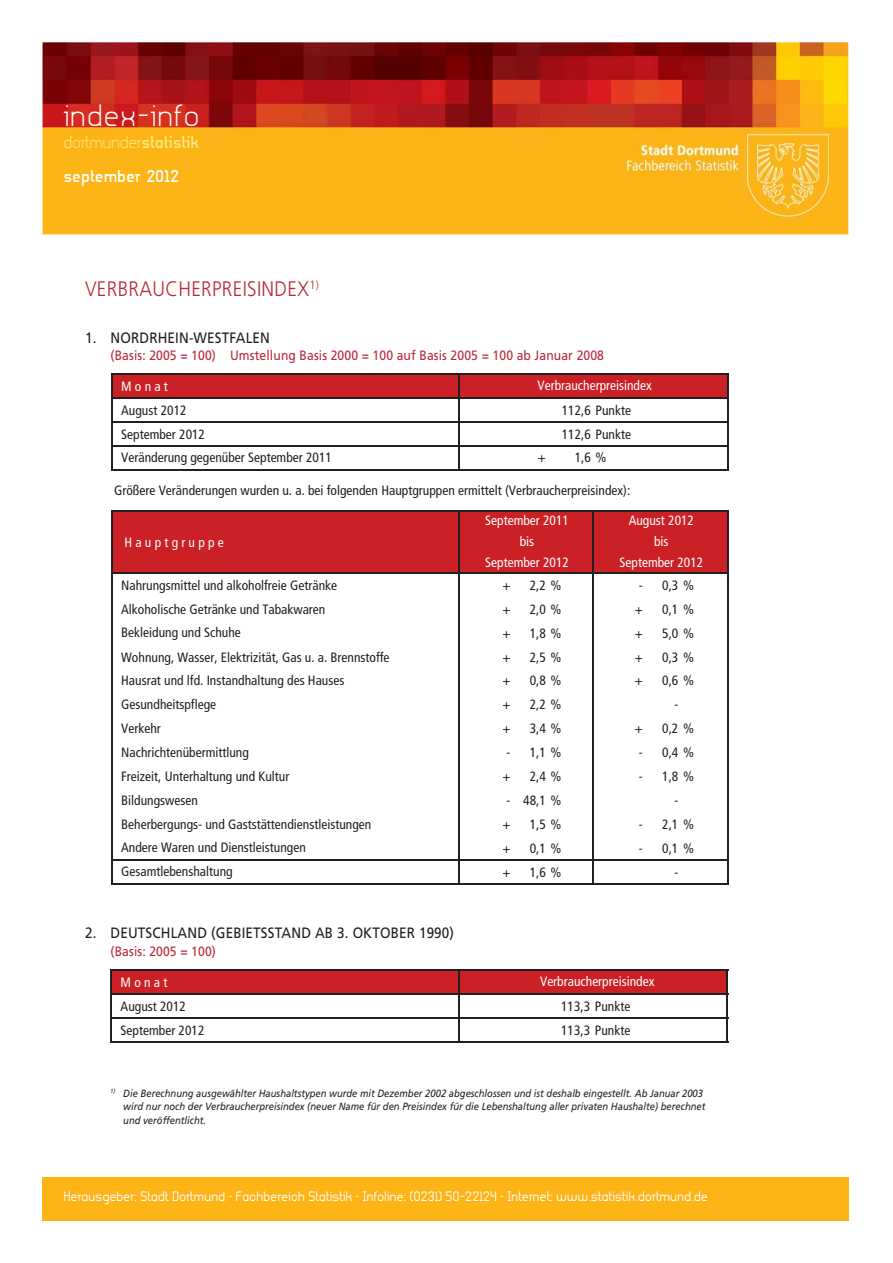
<style>
.page{position:relative;width:893px;height:1263px;background:#fff}
.page>*{position:absolute;margin:0;border:0;box-sizing:border-box;transform-origin:0 0}
.t1{font:300 27px "Eiko";letter-spacing:.05em;color:#fff}
.t2{font:300 21px "Frutiger LT";letter-spacing:.02em;color:#b82837;scale:.9 1}
.t3{font:15px "Frutiger LT";letter-spacing:.01em;color:#231f20;scale:.9 1}
.t4{font:300 15px "Eiko";color:#ffea82}
.t5{font:700 15px "Eiko";color:#fff}
.t6{font:condensed 13.5px/24px "Frutiger LT";color:#231f20}
.t7{font:condensed 13.5px/20.7px "Frutiger LT";color:#fff;text-align:center}
.t8{font:13.5px "Frutiger LT";letter-spacing:.01em;color:#b82837;scale:.9 1}
.t9{font:12px "Eiko";color:#fff}
.t10{font:italic 10.5px/13.5px "Frutiger LT";color:#231f20;scale:.9 1}
.s1{font-weight:700}
.s2{color:#fff}
</style>
<div class="page">
<div style="left:43px;top:1178px;width:805px;height:43px;background:#fdb416"></div>
<img style="left:43px;top:42px;width:805px;height:192px">
<img style="left:596px;top:134px;width:232px;height:82px">
<div style="left:112px;top:374px;width:616px;height:24px;background:#cb2026"></div>
<div style="left:112px;top:511px;width:616px;height:62px;background:#cb2026"></div>
<hr style="left:111px;top:373px;width:2px;height:97px;background:#231f20">
<hr style="left:459px;top:375px;width:1px;height:95px;background:#231f20">
<hr style="left:727px;top:375px;width:2px;height:95px;background:#231f20">
<hr style="left:111px;top:510px;width:2px;height:375px;background:#231f20">
<hr style="left:459px;top:512px;width:1px;height:373px;background:#231f20">
<hr style="left:727px;top:512px;width:2px;height:373px;background:#231f20">
<hr style="left:592px;top:512px;width:2px;height:373px;background:#231f20">
<hr style="left:113px;top:373px;width:616px;height:2px;background:#231f20">
<hr style="left:113px;top:397px;width:616px;height:1px;background:#231f20">
<hr style="left:113px;top:421px;width:616px;height:1px;background:#231f20">
<hr style="left:113px;top:445px;width:616px;height:1px;background:#231f20">
<hr style="left:113px;top:469px;width:616px;height:1px;background:#231f20">
<hr style="left:113px;top:510px;width:616px;height:2px;background:#231f20">
<hr style="left:113px;top:572px;width:616px;height:2px;background:#231f20">
<hr style="left:113px;top:859px;width:616px;height:2px;background:#231f20">
<hr style="left:113px;top:883px;width:616px;height:2px;background:#231f20">
<div style="left:111px;top:970px;width:617px;height:24px;background:#cb2026"></div>
<hr style="left:111px;top:969px;width:1px;height:74px;background:#231f20">
<hr style="left:458px;top:971px;width:2px;height:72px;background:#231f20">
<hr style="left:727px;top:971px;width:1px;height:72px;background:#231f20">
<hr style="left:112px;top:969px;width:616px;height:2px;background:#231f20">
<hr style="left:112px;top:993px;width:616px;height:2px;background:#231f20">
<hr style="left:112px;top:1017px;width:616px;height:2px;background:#231f20">
<hr style="left:112px;top:1041px;width:616px;height:2px;background:#231f20">
<p class="t1" style="left:64px;top:101px;width:138px">index-info</p>
<p class="t4" style="left:64px;top:134px;width:137px">dortmunder<span class="s1">statistik</span></p>
<p class="t5" style="left:64px;top:168px;width:117px">september 2012</p>
<p class="t2" style="left:85px;top:282px;width:261px">VERBRAUCHERPREISINDEX<sup>1)</sup></p>
<p class="t3" style="left:85px;top:329px;width:207px">1. NORDRHEIN-WESTFALEN</p>
<p class="t8" style="left:111px;top:348px;width:550px">(Basis: 2005 = 100) Umstellung Basis 2000 = 100 auf Basis 2005 = 100 ab Januar 2008</p>
<p class="t6" style="left:121px;top:375px;width:67px"><span class="s2">M o n a t<br></span>August 2012</p>
<p class="t7" style="left:537px;top:376px;width:116px">Verbraucherpreisindex</p>
<p class="t6" style="left:562px;top:399px;width:71px">112,6 Punkte</p>
<p class="t6" style="left:121px;top:422px;width:85px">September 2012</p>
<p class="t6" style="left:562px;top:422px;width:71px">112,6 Punkte</p>
<p class="t6" style="left:538px;top:446px;width:10px">+</p>
<p class="t6" style="left:575px;top:446px;width:33px">1,6 %</p>
<p class="t6" style="left:121px;top:446px;width:212px">Veränderung gegenüber September 2011</p>
<p class="t6" style="left:114px;top:479px;width:517px">Größere Veränderungen wurden u. a. bei folgenden Hauptgruppen ermittelt (Verbraucherpreisindex):</p>
<p class="t7" style="left:619px;top:532px;width:85px">bis<br>September 2012</p>
<p class="t7" style="left:485px;top:511px;width:85px">September 2011</p>
<p class="t7" style="left:629px;top:511px;width:67px">August 2012</p>
<p class="t7" style="left:520px;top:532px;width:16px">bis</p>
<p class="t7" style="left:124px;top:532px;width:101px">H a u p t g r u p p e</p>
<p class="t6" style="left:121px;top:574px;width:217px">Nahrungsmittel und alkoholfreie Getränke</p>
<p class="t6" style="left:502px;top:574px;width:10px">+</p>
<p class="t6" style="left:530px;top:574px;width:33px">2,2 %</p>
<p class="t6" style="left:639px;top:574px;width:57px">- 0,3 %</p>
<p class="t6" style="left:121px;top:598px;width:206px">Alkoholische Getränke und Tabakwaren</p>
<p class="t6" style="left:502px;top:598px;width:10px">+</p>
<p class="t6" style="left:530px;top:598px;width:33px">2,0 %</p>
<p class="t6" style="left:635px;top:598px;width:10px">+</p>
<p class="t6" style="left:662px;top:598px;width:33px">0,1 %</p>
<p class="t6" style="left:502px;top:622px;width:10px">+</p>
<p class="t6" style="left:530px;top:622px;width:33px">1,8 %</p>
<p class="t6" style="left:635px;top:622px;width:10px">+</p>
<p class="t6" style="left:662px;top:622px;width:33px">5,0 %</p>
<p class="t6" style="left:121px;top:646px;width:270px">Wohnung, Wasser, Elektrizität, Gas u. a. Brennstoffe</p>
<p class="t6" style="left:502px;top:646px;width:10px">+</p>
<p class="t6" style="left:530px;top:646px;width:33px">2,5 %</p>
<p class="t6" style="left:635px;top:646px;width:10px">+</p>
<p class="t6" style="left:662px;top:646px;width:33px">0,3 %</p>
<p class="t6" style="left:121px;top:669px;width:225px">Hausrat und lfd. Instandhaltung des Hauses</p>
<p class="t6" style="left:502px;top:669px;width:10px">+</p>
<p class="t6" style="left:530px;top:669px;width:33px">0,8 %</p>
<p class="t6" style="left:635px;top:669px;width:10px">+</p>
<p class="t6" style="left:662px;top:669px;width:33px">0,6 %</p>
<p class="t6" style="left:121px;top:693px;width:96px">Gesundheitspflege</p>
<p class="t6" style="left:502px;top:693px;width:10px">+</p>
<p class="t6" style="left:530px;top:693px;width:33px">2,2 %</p>
<p class="t6" style="left:674px;top:693px;width:5px">-</p>
<p class="t6" style="left:121px;top:717px;width:41px">Verkehr</p>
<p class="t6" style="left:502px;top:717px;width:10px">+</p>
<p class="t6" style="left:530px;top:717px;width:33px">3,4 %</p>
<p class="t6" style="left:635px;top:717px;width:10px">+</p>
<p class="t6" style="left:662px;top:717px;width:33px">0,2 %</p>
<p class="t6" style="left:506px;top:741px;width:57px">- 1,1 %</p>
<p class="t6" style="left:639px;top:741px;width:57px">- 0,4 %</p>
<p class="t6" style="left:502px;top:765px;width:10px">+</p>
<p class="t6" style="left:530px;top:765px;width:33px">2,4 %</p>
<p class="t6" style="left:639px;top:765px;width:57px">- 1,8 %</p>
<p class="t6" style="left:121px;top:789px;width:78px">Bildungswesen</p>
<p class="t6" style="left:506px;top:789px;width:57px">- 48,1 %</p>
<p class="t6" style="left:674px;top:789px;width:5px">-</p>
<p class="t6" style="left:121px;top:813px;width:252px">Beherbergungs- und Gaststättendienstleistungen</p>
<p class="t6" style="left:502px;top:813px;width:10px">+</p>
<p class="t6" style="left:530px;top:813px;width:33px">1,5 %</p>
<p class="t6" style="left:639px;top:813px;width:57px">- 2,1 %</p>
<p class="t6" style="left:502px;top:837px;width:10px">+</p>
<p class="t6" style="left:530px;top:837px;width:33px">0,1 %</p>
<p class="t6" style="left:639px;top:837px;width:57px">- 0,1 %</p>
<p class="t6" style="left:502px;top:861px;width:10px">+</p>
<p class="t6" style="left:530px;top:861px;width:33px">1,6 %</p>
<p class="t6" style="left:674px;top:861px;width:5px">-</p>
<p class="t7" style="left:485px;top:552px;width:85px">September 2012</p>
<p class="t6" style="left:121px;top:621px;width:121px">Bekleidung und Schuhe</p>
<p class="t6" style="left:121px;top:741px;width:129px">Nachrichtenübermittlung</p>
<p class="t6" style="left:121px;top:764px;width:170px">Freizeit, Unterhaltung und Kultur</p>
<p class="t6" style="left:121px;top:836px;width:186px">Andere Waren und Dienstleistungen</p>
<p class="t6" style="left:121px;top:860px;width:113px">Gesamtlebenshaltung</p>
<p class="t3" style="left:85px;top:924px;width:412px">2. DEUTSCHLAND (GEBIETSSTAND AB 3. OKTOBER 1990)</p>
<p class="t8" style="left:111px;top:943px;width:119px">(Basis: 2005 = 100)</p>
<p class="t6" style="left:121px;top:971px;width:67px"><span class="s2">M o n a t<br></span>August 2012</p>
<p class="t7" style="left:540px;top:972px;width:116px">Verbraucherpreisindex</p>
<p class="t6" style="left:561px;top:995px;width:71px">113,3 Punkte</p>
<p class="t6" style="left:121px;top:1019px;width:85px">September 2012</p>
<p class="t6" style="left:561px;top:1019px;width:71px">113,3 Punkte</p>
<p class="t10" style="left:123px;top:1087px;width:648px;text-indent:-13px"><sup>1)</sup> Die Berechnung ausgewählter Haushaltstypen wurde mit Dezember 2002 abgeschlossen und ist deshalb eingestellt. Ab Januar 2003 wird nur noch der Verbraucherpreisindex (neuer Name für den Preisindex für die Lebenshaltung aller privaten Haushalte) berechnet und veröffentlicht.</p>
<p class="t9" style="left:64px;top:1191px;width:646px">Herausgeber: Stadt Dortmund • Fachbereich Statistik • Infoline: (0231) 50-22124 • Internet: www.statistik.dortmund.de</p>
</div>
